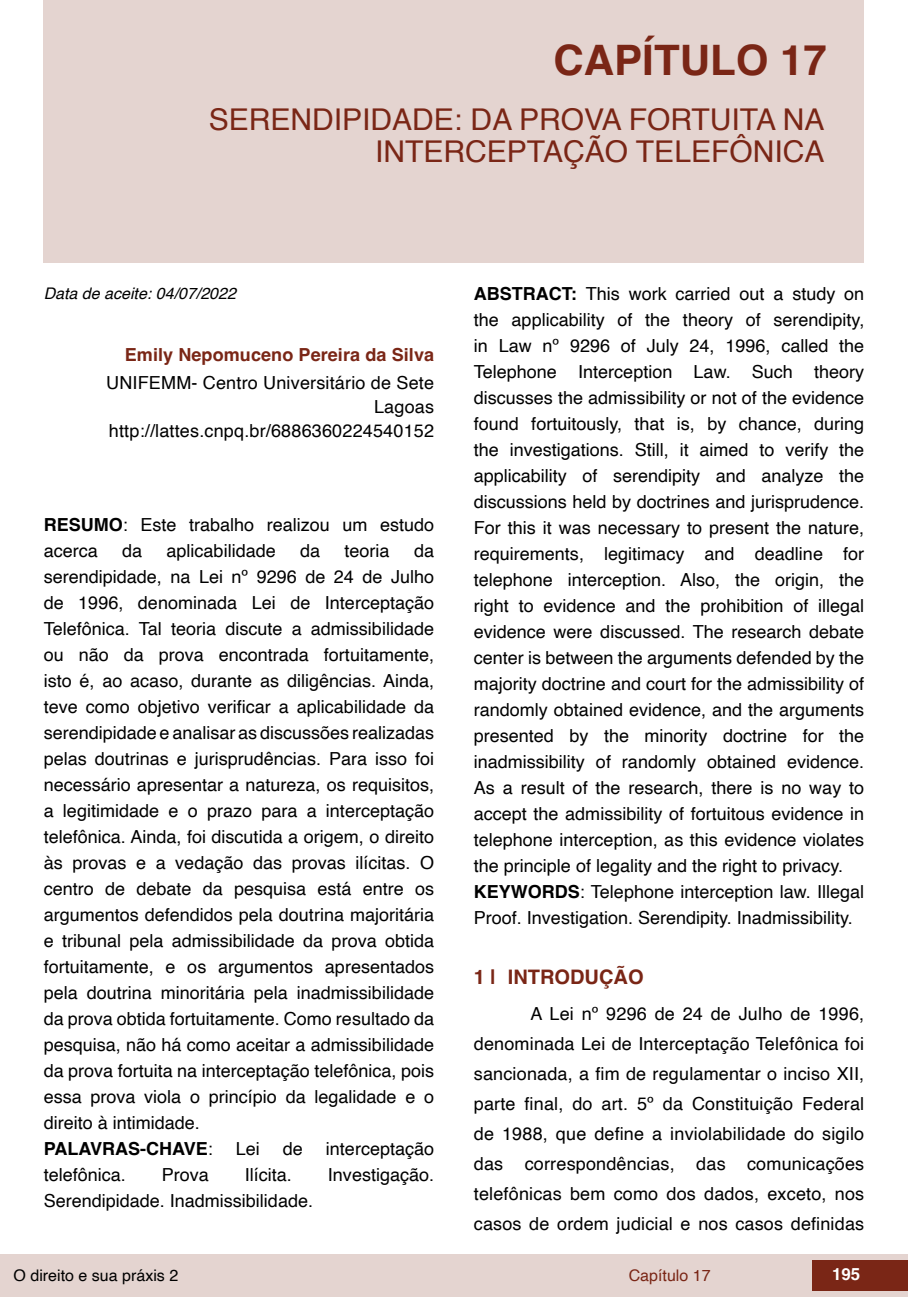
<style>
.page{position:relative;width:908px;height:1304px;background:#fff}
.page>*{position:absolute;margin:0;border:0;box-sizing:border-box;transform-origin:0 0}
.t1{font:700 42px "Helvetica";color:#7a2616}
.t2{font:30px/32px "Helvetica";color:#7a2616;text-align:right}
.t3{font:700 20px "Helvetica";color:#7a2616}
.t4{font:18px/26px "Helvetica";color:#000}
.t5{font:700 18px "Helvetica";letter-spacing:.005em;color:#7a2616}
.t6{font:700 16.8px "Helvetica";color:#fff}
.t7{font:italic 16px "Helvetica";color:#000}
.t8{font:16px "Helvetica";color:#000}
.t9{font:16px "Helvetica";color:#7a2616}
.s1{font-weight:700}
</style>
<div class="page">
<div style="left:0;top:1254px;width:906px;height:43px;background:#e4d4d0"></div>
<div style="left:812px;top:1261px;width:95px;height:30px;background:#7a2616"></div>
<div style="left:44px;top:0;width:819px;height:263px;background:#e4d4d0"></div>
<h1 class="t1" style="left:553px;top:35px;width:275px">CAPÍTULO 17</h1>
<h2 class="t2" style="left:208px;top:104px;width:617px">SERENDIPIDADE: DA PROVA FORTUITA NA<br>INTERCEPTAÇÃO TELEFÔNICA</h2>
<p class="t7" style="left:44px;top:280px;width:194px">Data de aceite: 04/07/2022</p>
<p class="t5" style="left:125px;top:344px;width:311px">Emily Nepomuceno Pereira da Silva</p>
<p class="t4" style="left:106px;top:371px;width:329px;line-height:24px;text-align:right">UNIFEMM- Centro Universitário de Sete<br>Lagoas http://lattes.cnpq.br/6886360224540152</p>
<p class="t4" style="left:44px;top:512px;width:392px"><span class="s1">RESUMO</span>: Este trabalho realizou um estudo acerca</p>
<p class="t4" style="left:44px;top:538px;width:392px;text-indent:370px">da serendipidade, na Lei nº 9296 de 24 de Julho de 1996, denominada Lei de Interceptação Telefônica. Tal teoria discute a admissibilidade ou não da prova encontrada fortuitamente, isto é, ao acaso, durante as diligências. Ainda, teve como objetivo verificar a aplicabilidade da serendipidade e analisar as discussões realizadas pelas doutrinas e jurisprudências. Para isso foi necessário apresentar a natureza, os requisitos, a legitimidade e o prazo para a interceptação telefônica. Ainda, foi discutida a origem, o direito às provas e a vedação das provas ilícitas. O centro de debate da pesquisa está entre os argumentos defendidos pela doutrina majoritária e tribunal pela admissibilidade da prova obtida fortuitamente, e os argumentos apresentados pela doutrina minoritária pela inadmissibilidade da prova obtida fortuitamente. Como resultado da pesquisa, não há como aceitar a admissibilidade da prova fortuita na interceptação telefônica, pois essa prova viola o princípio da legalidade e o direito à intimidade.<br><span class="s1">PALAVRAS-CHAVE</span>:</p>
<p class="t4" style="left:122px;top:538px;width:22px">da</p>
<p class="t4" style="left:166px;top:538px;width:111px">aplicabilidade</p>
<p class="t4" style="left:300px;top:538px;width:22px">da</p>
<p class="t4" style="left:344px;top:538px;width:47px">teoria</p>
<p class="t4" style="left:236px;top:1136px;width:26px">Lei</p>
<p class="t4" style="left:283px;top:1136px;width:22px">de</p>
<p class="t4" style="left:326px;top:1136px;width:110px">interceptação</p>
<p class="t4" style="left:44px;top:1162px;width:84px">telefônica.</p>
<p class="t4" style="left:162px;top:1162px;width:49px">Prova</p>
<p class="t4" style="left:245px;top:1162px;width:49px">Ilícita.</p>
<p class="t4" style="left:328px;top:1162px;width:108px">Investigação.</p>
<p class="t4" style="left:44px;top:1188px;width:271px">Serendipidade. Inadmissibilidade.</p>
<p class="t4" style="left:473px;top:281px;width:392px"><span class="s1">ABSTRACT:</span> This work carried out a study on the applicability of the theory of serendipity, in Law nº 9296 of July 24, 1996, called the Telephone Interception Law. Such theory discusses the admissibility or not of the evidence found fortuitously, that is, by chance, during the investigations. Still, it aimed to verify the applicability of serendipity and analyze the discussions held by doctrines and jurisprudence.<br>For this it was necessary to present the nature, requirements, legitimacy and deadline for telephone interception. Also, the origin, the right to evidence and the prohibition of illegal evidence were discussed. The research debate center is between the arguments defended by the majority doctrine and court for the admissibility of randomly obtained evidence, and the arguments presented by the minority doctrine for the inadmissibility of randomly obtained evidence.<br>As a result of the research, there is no way to accept the admissibility of fortuitous evidence in telephone interception, as this evidence violates the principle of legality and the right to privacy.<br><span class="s1">KEYWORDS</span>: Telephone interception law. Illegal Proof. Investigation. Serendipity. Inadmissibility.</p>
<p class="t3" style="left:473px;top:965px;width:171px">1 | INTRODUÇÃO</p>
<p class="t4" style="left:473px;top:999px;width:392px;line-height:30px;text-align:justify;text-indent:57px">A Lei nº 9296 de 24 de Julho de 1996, denominada Lei de Interceptação Telefônica foi sancionada, a fim de regulamentar o inciso XII, parte final, do art. 5º da Constituição Federal de 1988, que define a inviolabilidade do sigilo das correspondências, das comunicações telefônicas bem como dos dados, exceto, nos casos de ordem judicial e nos casos definidas</p>
<p class="t8" style="left:14px;top:1263px;width:166px">O direito e sua práxis 2</p>
<p class="t9" style="left:628px;top:1263px;width:83px">Capítulo 17</p>
<p class="t6" style="left:831px;top:1264px;width:30px">195</p>
</div>
